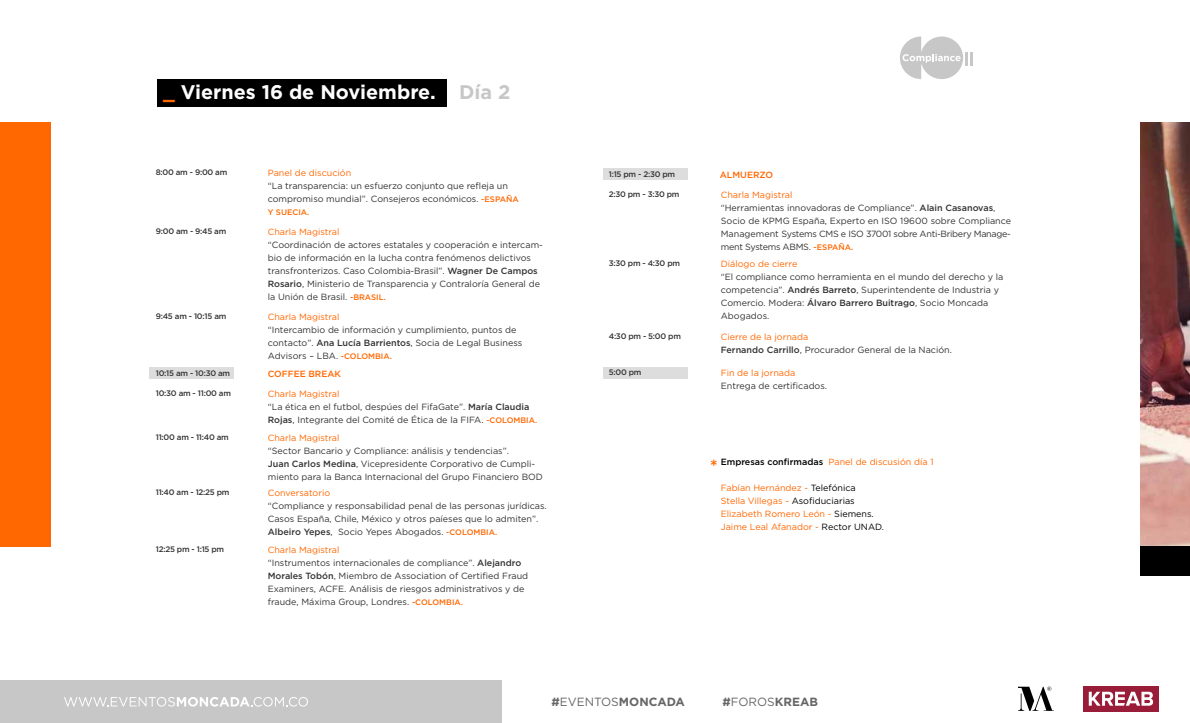
<style>
.page{position:relative;width:1190px;height:723px;background:#fff}
.page>*{position:absolute;margin:0;border:0;box-sizing:border-box;transform-origin:0 0}
.t1{font:700 19.7px "Gotham";color:#fff}
.t2{font:500 19px "Gotham";color:#ff6700}
.t3{font:700 11.9px "Gotham";color:#666}
.t4{font:9px/13px "Gotham";color:#333}
.t5{font:9px/13px "Gotham";color:#ff6700}
.t6{font:500 9px "Gotham";color:#ff6700}
.t7{font:500 8px "Gotham";letter-spacing:-.03em;color:#333}
.t8{font:500 8px "Gotham";color:#ff6700}
.s1{color:#ff6700}
.s2{color:#c7c7c7}
.s3{font-weight:500;font-size:8px;color:#ff6700}
.s4{font-weight:500}
.s5{font-weight:500;color:#000}
.s6{color:#000}
.s7{font-weight:400}
</style>
<div class="page">
<div style="left:149px;top:367px;width:85px;height:12px;background:#ddd"></div>
<div style="left:603px;top:367px;width:85px;height:12px;background:#ddd"></div>
<div style="left:0;top:122px;width:51px;height:425px;background:#ff6700"></div>
<img style="left:1140px;top:122px;width:50px;height:425px">
<div style="left:1140px;top:547px;width:50px;height:29px;background:#000"></div>
<div style="left:603px;top:168px;width:85px;height:12px;background:#ddd"></div>
<svg style="left:900px;top:36px;width:73px;height:43px"></svg>
<div style="left:157px;top:79px;width:290px;height:27px;background:#000"></div>
<div style="left:0;top:680px;width:502px;height:43px;background:#c7c7c7"></div>
<div style="left:1083px;top:686px;width:76px;height:26px;background:#991d38"></div>
<svg style="left:1089px;top:692px;width:64px;height:14px"></svg>
<svg style="left:1018px;top:687px;width:36px;height:24px"></svg>
<svg style="left:64px;top:697px;width:244px;height:10px"></svg>
<h1 class="t1" style="left:163px;top:79px;width:349px"><span class="s1">_</span> Viernes 16 de Noviembre. <span class="s2">Día 2</span></h1>
<p class="t7" style="left:156px;top:167px;width:73px">8:00 am - 9:00 am</p>
<p class="t5" style="left:268px;top:166px;width:85px">Panel de discución</p>
<p class="t4" style="left:268px;top:179px;width:252px">“La transparencia: un esfuerzo conjunto que refleja un compromiso mundial”. Consejeros económicos. <span class="s3">-ESPAÑA</span></p>
<p class="t8" style="left:268px;top:207px;width:43px">Y SUECIA.</p>
<p class="t7" style="left:156px;top:226px;width:72px">9:00 am - 9:45 am</p>
<p class="t5" style="left:268px;top:225px;width:73px">Charla Magistral</p>
<p class="t4" style="left:268px;top:238px;width:277px">“Coordinación de actores estatales y cooperación e intercam&shy;bio de información en la lucha contra fenómenos delictivos transfronterizos. Caso Colombia-Brasil”. <span class="s4">Wagner De Campos Rosario</span>, Ministerio de Transparencia y Contraloría General de la Unión de Brasil. <span class="s3">-BRASIL.</span></p>
<p class="t7" style="left:156px;top:311px;width:72px">9:45 am - 10:15 am</p>
<p class="t5" style="left:268px;top:310px;width:73px">Charla Magistral</p>
<p class="t4" style="left:268px;top:323px;width:256px">“Intercambio de información y cumplimiento, puntos de contacto”. <span class="s4">Ana Lucía Barrientos</span>, Socia de Legal Business<br>Advisors – LBA. <span class="s3">-COLOMBIA.</span></p>
<p class="t7" style="left:156px;top:388px;width:77px">10:30 am - 11:00 am</p>
<p class="t4" style="left:268px;top:387px;width:271px"><span class="s1">Charla Magistral<br></span>“La ética en el futbol, despúes del FifaGate”. <span class="s4">María Claudia<br>Rojas</span>, Integrante del Comité de Ética de la FIFA. <span class="s3">-COLOMBIA.</span></p>
<p class="t7" style="left:156px;top:432px;width:75px">11:00 am - 11:40 am</p>
<p class="t5" style="left:268px;top:431px;width:73px">Charla Magistral</p>
<p class="t4" style="left:268px;top:444px;width:277px">“Sector Bancario y Compliance: análisis y tendencias”.<br><span class="s4">Juan Carlos Medina</span>, Vicepresidente Corporativo de Cumpli&shy;miento para la Banca Internacional del Grupo Financiero BOD</p>
<p class="t7" style="left:156px;top:487px;width:75px">11:40 am - 12:25 pm</p>
<p class="t5" style="left:268px;top:486px;width:64px">Conversatorio</p>
<p class="t4" style="left:268px;top:499px;width:281px">“Compliance y responsabilidad penal de las personas jurídicas.<br>Casos España, Chile, México y otros paíeses que lo admiten”.<br><span class="s4">Albeiro Yepes</span>, Socio Yepes Abogados. <span class="s3">-COLOMBIA.</span></p>
<p class="t7" style="left:156px;top:544px;width:70px">12:25 pm - 1:15 pm</p>
<p class="t4" style="left:268px;top:543px;width:262px"><span class="s1">Charla Magistral<br></span>“Instrumentos internacionales de compliance”. <span class="s4">Alejandro Morales Tobón</span>, Miembro de Association of Certified Fraud Examiners, ACFE. Análisis de riesgos administrativos y de fraude, Máxima Group, Londres. <span class="s3">-COLOMBIA.</span></p>
<p class="t7" style="left:156px;top:368px;width:76px">10:15 am - 10:30 am</p>
<p class="t6" style="left:268px;top:368px;width:75px">COFFEE BREAK</p>
<p class="t7" style="left:609px;top:169px;width:68px">1:15 pm - 2:30 pm</p>
<p class="t6" style="left:720px;top:169px;width:55px">ALMUERZO</p>
<p class="t7" style="left:609px;top:189px;width:72px">2:30 pm - 3:30 pm</p>
<p class="t4" style="left:721px;top:188px;width:292px"><span class="s1">Charla Magistral<br></span>“Herramientas innovadoras de Compliance”. <span class="s4">Alain Casanovas</span>, Socio de KPMG España, Experto en ISO 19600 sobre Compliance Management Systems CMS e ISO 37001 sobre Anti-Bribery Manage&shy;ment Systems ABMS. <span class="s3">-ESPAÑA.</span></p>
<p class="t7" style="left:609px;top:258px;width:73px">3:30 pm - 4:30 pm</p>
<p class="t5" style="left:721px;top:257px;width:78px">Diálogo de cierre</p>
<p class="t4" style="left:721px;top:270px;width:284px">“El compliance como herramienta en el mundo del derecho y la competencia”. <span class="s4">Andrés Barreto</span>, Superintendente de Industria y Comercio. Modera: <span class="s4">Álvaro Barrero Buitrago</span>, Socio Moncada Abogados.</p>
<p class="t7" style="left:609px;top:331px;width:74px">4:30 pm - 5:00 pm</p>
<p class="t4" style="left:721px;top:330px;width:233px"><span class="s1">Cierre de la jornada<br></span><span class="s4">Fernando Carrillo</span>, Procurador General de la Nación.</p>
<p class="t7" style="left:609px;top:367px;width:34px">5:00 pm</p>
<p class="t5" style="left:721px;top:366px;width:76px">Fin de la jornada</p>
<p class="t4" style="left:721px;top:379px;width:108px">Entrega de certificados.</p>
<p class="t5" style="left:721px;top:455px;width:214px"><span class="s5">Empresas confirmadas</span> Panel de discusión día 1</p>
<p class="t5" style="left:721px;top:481px;width:165px">Fabían Hernández - <span class="s6">Telefónica<br></span>Stella Villegas - <span class="s6">Asofiduciarias </span>Elizabeth Romero León - <span class="s6">Siemens.<br></span>Jaime Leal Afanador - <span class="s6">Rector UNAD.</span></p>
<h2 class="t2" style="left:710px;top:454px;width:10px">*</h2>
<h3 class="t3" style="left:552px;top:693px;width:135px">#<span class="s7">EVENTOS</span>MONCADA</h3>
<h3 class="t3" style="left:723px;top:693px;width:97px">#<span class="s7">FOROS</span>KREAB</h3>
</div>
